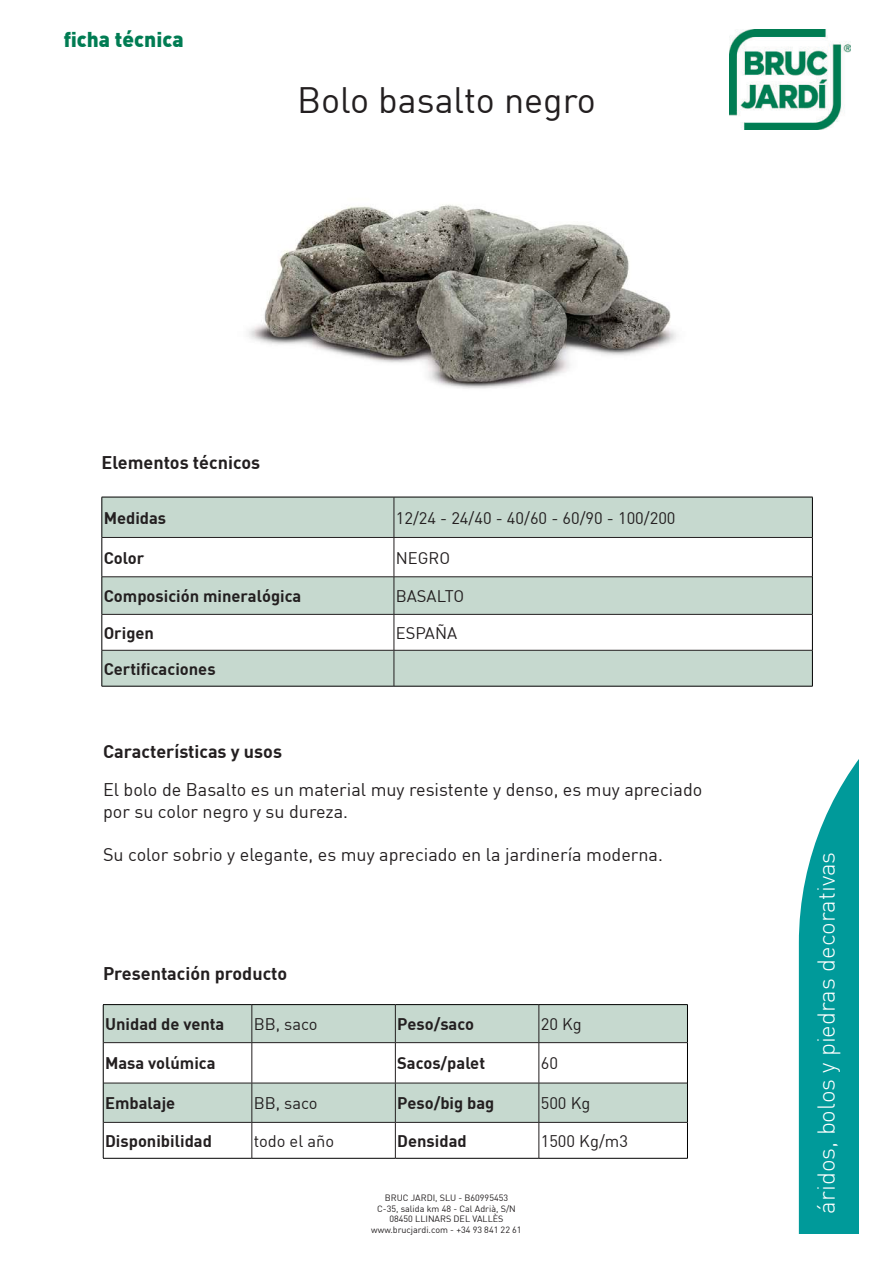
<style>
.page{position:relative;width:893px;height:1263px;background:#fff}
.page>*{position:absolute;margin:0;border:0;box-sizing:border-box;transform-origin:0 0}
.t1{font:36px "DIN";color:#231f20}
.t2{font:300 24px "DIN";color:#fff}
.t3{font:900 21px "DIN";color:#007c53}
.t4{font:18px/21.6px "DIN";color:#231f20}
.t5{font:700 18px "DIN";color:#231f20}
.t6{font:700 16.5px "DIN";color:#231f20}
.t7{font:16.5px "DIN";color:#231f20}
.t8{font:9px/10.8px "DIN";color:#231f20;text-align:center}
</style>
<div class="page">
<svg style="left:799px;top:760px;width:59px;height:473px;background:#1fa6a6"></svg>
<img style="left:729px;top:30px;width:121px;height:100px">
<svg style="left:103px;top:498px;width:709px;height:188px;fill:#c6d9cf"></svg>
<hr style="left:102px;top:497px;width:292px;height:1px;background:#000">
<hr style="left:102px;top:497px;width:1px;height:40px;background:#000">
<hr style="left:394px;top:497px;width:419px;height:1px;background:#000">
<hr style="left:812px;top:497px;width:1px;height:40px;background:#000">
<hr style="left:102px;top:537px;width:1px;height:40px;background:#000">
<hr style="left:812px;top:537px;width:1px;height:40px;background:#000">
<hr style="left:102px;top:577px;width:1px;height:37px;background:#000">
<hr style="left:812px;top:577px;width:1px;height:37px;background:#000">
<hr style="left:102px;top:614px;width:1px;height:36px;background:#000">
<hr style="left:812px;top:614px;width:1px;height:36px;background:#000">
<hr style="left:102px;top:650px;width:1px;height:36px;background:#000">
<hr style="left:812px;top:650px;width:1px;height:36px;background:#000">
<hr style="left:102px;top:686px;width:292px;height:1px;background:#000">
<hr style="left:394px;top:686px;width:419px;height:1px;background:#000">
<hr style="left:394px;top:497px;width:1px;height:40px;background:#231f20">
<hr style="left:102px;top:537px;width:292px;height:1px;background:#231f20">
<hr style="left:394px;top:537px;width:418px;height:1px;background:#231f20">
<hr style="left:394px;top:538px;width:1px;height:38px;background:#231f20">
<hr style="left:102px;top:576px;width:292px;height:1px;background:#231f20">
<hr style="left:394px;top:576px;width:418px;height:1px;background:#231f20">
<hr style="left:394px;top:577px;width:1px;height:37px;background:#231f20">
<hr style="left:102px;top:614px;width:292px;height:1px;background:#231f20">
<hr style="left:394px;top:614px;width:418px;height:1px;background:#231f20">
<hr style="left:394px;top:615px;width:1px;height:35px;background:#231f20">
<hr style="left:102px;top:650px;width:292px;height:1px;background:#231f20">
<hr style="left:394px;top:650px;width:418px;height:1px;background:#231f20">
<hr style="left:394px;top:650px;width:1px;height:36px;background:#231f20">
<svg style="left:104px;top:1005px;width:583px;height:117px;fill:#c6d9cf"></svg>
<hr style="left:103px;top:1004px;width:149px;height:1px;background:#000">
<hr style="left:103px;top:1005px;width:1px;height:38px;background:#000">
<hr style="left:252px;top:1004px;width:143px;height:1px;background:#000">
<hr style="left:395px;top:1004px;width:144px;height:1px;background:#000">
<hr style="left:539px;top:1004px;width:149px;height:1px;background:#000">
<hr style="left:687px;top:1005px;width:1px;height:38px;background:#000">
<hr style="left:103px;top:1043px;width:1px;height:40px;background:#000">
<hr style="left:687px;top:1043px;width:1px;height:40px;background:#000">
<hr style="left:103px;top:1083px;width:1px;height:39px;background:#000">
<hr style="left:687px;top:1083px;width:1px;height:39px;background:#000">
<hr style="left:103px;top:1122px;width:1px;height:36px;background:#000">
<hr style="left:687px;top:1122px;width:1px;height:36px;background:#000">
<hr style="left:103px;top:1158px;width:149px;height:1px;background:#000">
<hr style="left:252px;top:1158px;width:143px;height:1px;background:#000">
<hr style="left:395px;top:1158px;width:144px;height:1px;background:#000">
<hr style="left:539px;top:1158px;width:149px;height:1px;background:#000">
<hr style="left:252px;top:1005px;width:1px;height:37px;background:#231f20">
<hr style="left:395px;top:1005px;width:1px;height:37px;background:#231f20">
<hr style="left:539px;top:1005px;width:1px;height:37px;background:#231f20">
<hr style="left:103px;top:1042px;width:149px;height:1px;background:#231f20">
<hr style="left:252px;top:1042px;width:143px;height:1px;background:#231f20">
<hr style="left:252px;top:1043px;width:1px;height:40px;background:#231f20">
<hr style="left:395px;top:1042px;width:144px;height:1px;background:#231f20">
<hr style="left:395px;top:1043px;width:1px;height:40px;background:#231f20">
<hr style="left:539px;top:1042px;width:148px;height:1px;background:#231f20">
<hr style="left:539px;top:1043px;width:1px;height:40px;background:#231f20">
<hr style="left:103px;top:1083px;width:149px;height:1px;background:#231f20">
<hr style="left:252px;top:1083px;width:143px;height:1px;background:#231f20">
<hr style="left:252px;top:1083px;width:1px;height:39px;background:#231f20">
<hr style="left:395px;top:1083px;width:144px;height:1px;background:#231f20">
<hr style="left:395px;top:1083px;width:1px;height:39px;background:#231f20">
<hr style="left:539px;top:1083px;width:148px;height:1px;background:#231f20">
<hr style="left:539px;top:1083px;width:1px;height:39px;background:#231f20">
<hr style="left:103px;top:1122px;width:149px;height:1px;background:#231f20">
<hr style="left:252px;top:1122px;width:143px;height:1px;background:#231f20">
<hr style="left:252px;top:1122px;width:1px;height:36px;background:#231f20">
<hr style="left:395px;top:1122px;width:144px;height:1px;background:#231f20">
<hr style="left:395px;top:1122px;width:1px;height:36px;background:#231f20">
<hr style="left:539px;top:1122px;width:148px;height:1px;background:#231f20">
<hr style="left:539px;top:1122px;width:1px;height:36px;background:#231f20">
<img style="left:248px;top:204px;width:429px;height:185px">
<p class="t3" style="left:64px;top:29px;width:121px">ficha técnica</p>
<h1 class="t1" style="left:297px;top:84px;width:300px">Bolo basalto negro</h1>
<p class="t5" style="left:102px;top:454px;width:160px">Elementos técnicos</p>
<p class="t6" style="left:104px;top:510px;width:64px">Medidas</p>
<p class="t7" style="left:396px;top:510px;width:281px">12/24 - 24/40 - 40/60 - 60/90 - 100/200</p>
<p class="t6" style="left:104px;top:550px;width:42px">Color</p>
<p class="t7" style="left:396px;top:550px;width:56px">NEGRO</p>
<p class="t6" style="left:104px;top:588px;width:199px">Composición mineralógica</p>
<p class="t7" style="left:396px;top:589px;width:70px">BASALTO</p>
<p class="t6" style="left:104px;top:625px;width:52px">Origen</p>
<p class="t7" style="left:396px;top:625px;width:63px">ESPAÑA</p>
<p class="t6" style="left:104px;top:661px;width:113px">Certificaciones</p>
<p class="t5" style="left:103px;top:743px;width:181px">Características y usos</p>
<p class="t4" style="left:103px;top:780px;width:601px">El bolo de Basalto es un material muy resistente y denso, es muy apreciado por su color negro y su dureza.</p>
<p class="t4" style="left:103px;top:845px;width:561px">Su color sobrio y elegante, es muy apreciado en la jardinería moderna.</p>
<p class="t5" style="left:103px;top:965px;width:186px">Presentación producto</p>
<p class="t6" style="left:105px;top:1016px;width:121px">Unidad de venta</p>
<p class="t7" style="left:254px;top:1017px;width:65px">BB, saco</p>
<p class="t6" style="left:397px;top:1016px;width:78px">Peso/saco</p>
<p class="t7" style="left:541px;top:1017px;width:43px">20 Kg</p>
<p class="t6" style="left:105px;top:1055px;width:112px">Masa volúmica</p>
<p class="t6" style="left:397px;top:1055px;width:89px">Sacos/palet</p>
<p class="t7" style="left:541px;top:1056px;width:19px">60</p>
<p class="t6" style="left:105px;top:1095px;width:72px">Embalaje</p>
<p class="t7" style="left:254px;top:1096px;width:65px">BB, saco</p>
<p class="t6" style="left:397px;top:1095px;width:99px">Peso/big bag</p>
<p class="t7" style="left:541px;top:1096px;width:51px">500 Kg</p>
<p class="t6" style="left:105px;top:1133px;width:108px">Disponibilidad</p>
<p class="t7" style="left:254px;top:1133px;width:82px">todo el año</p>
<p class="t6" style="left:397px;top:1133px;width:71px">Densidad</p>
<p class="t7" style="left:541px;top:1133px;width:89px">1500 Kg/m3</p>
<p class="t8" style="left:371px;top:1193px;width:152px">BRUC JARDI, SLU - B60995453<br>C-35, salida km 48 - Cal Adrià, S/N<br>08450 LLINARS DEL VALLÈS www.brucjardi.com - +34 93 841 22 61</p>
<h2 class="t2" style="left:815px;top:1213px;width:363px;rotate:-90deg">áridos, bolos y piedras decorativas</h2>
</div>
